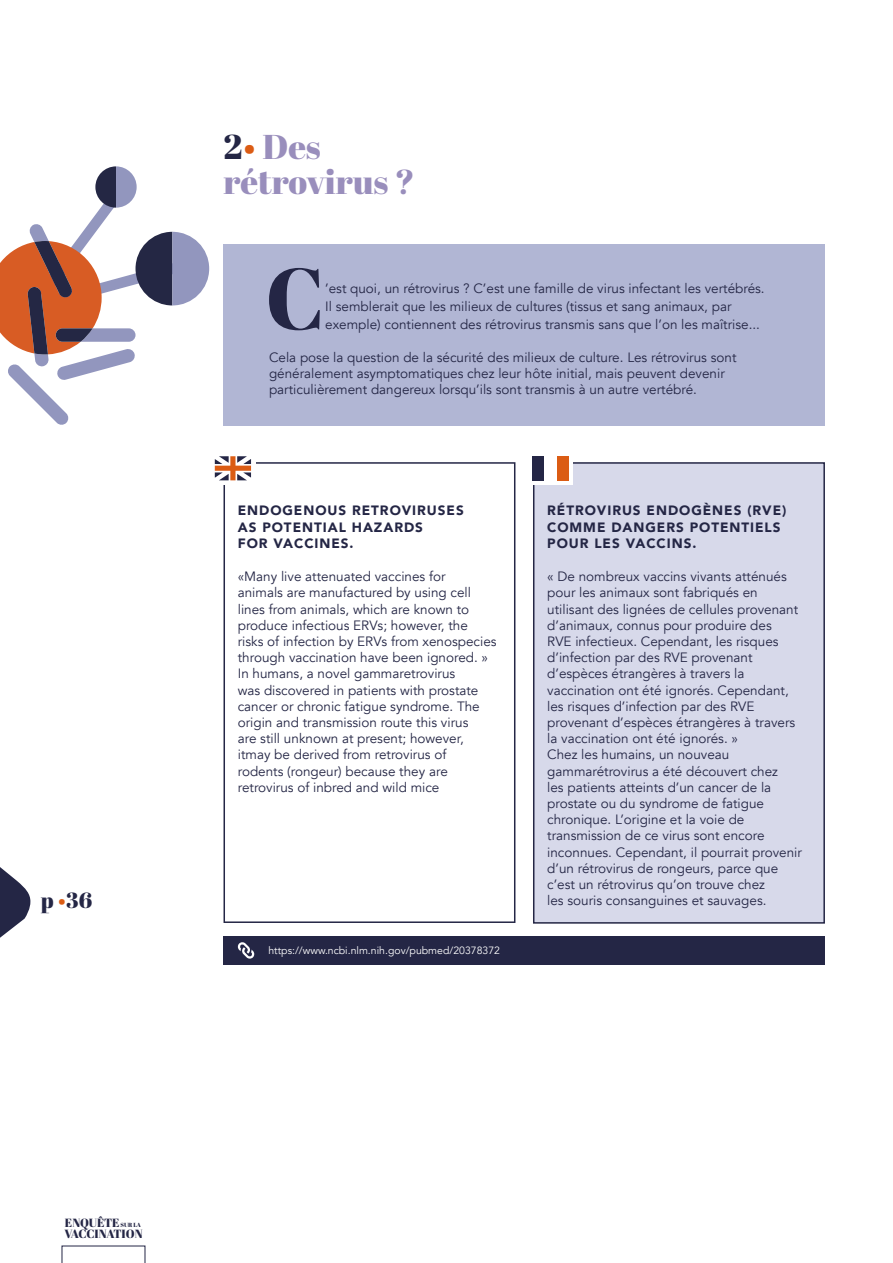
<style>
.page{position:relative;width:893px;height:1263px;background:#fff}
.page>*{position:absolute;margin:0;border:0;box-sizing:border-box;transform-origin:0 0}
.TEXTE_COURANT_LETTRI{font:86.55px "Abril Fatface";color:#242645}
.TITRE_01{font:34.5px "Abril Fatface";color:#998ebc}
.t1{font:21.9px "Abril Fatface";color:#242645}
.TEXTE_COURANT{font:13.5px/16.2px "Avenir";color:#242645}
.TEXTE_COURANT_LETTRI-2{font:13.5px/18px "Avenir";color:#242645}
.TITRE_02{font:900 13.5px/16.2px "Avenir";letter-spacing:.07em;color:#242645}
.t2{font:11.85px "Abril Fatface";letter-spacing:-.005em;color:#242645}
.HYPERLIENS{font:10.5px "Avenir";color:#fff}
.s1{color:#db5c14}
.s2{color:#242645}
.s3{font-size:6px}
</style>
<div class="page">
<svg style="left:0;top:867px;width:30px;height:71px"></svg>
<svg style="left:61px;top:1245px;width:85px;height:18px"></svg>
<div style="left:223px;top:244px;width:602px;height:181px;background:#b1b6d4"></div>
<div style="left:223px;top:936px;width:602px;height:28px;background:#242645"></div>
<svg style="left:237px;top:942px;width:18px;height:17px"></svg>
<div style="left:223px;top:462px;width:292px;height:461px;border:2px solid #242645"></div>
<div style="left:534px;top:463px;width:290px;height:460px;background:#d7d9ea"></div>
<div style="left:533px;top:462px;width:292px;height:462px;border:2px solid #242645"></div>
<div style="left:209px;top:451px;width:47px;height:34px;background:#fff"></div>
<svg style="left:215px;top:456px;width:36px;height:24px"></svg>
<div style="left:526px;top:451px;width:47px;height:34px;background:#fff"></div>
<div style="left:532px;top:456px;width:11px;height:24px;background:#242645"></div>
<div style="left:557px;top:456px;width:11px;height:24px;background:#db5c14"></div>
<svg style="left:0;top:166px;width:209px;height:259px"></svg>
<h3 class="t1" style="left:41px;top:884px;width:53px">p <span class="s1">•</span>36</h3>
<p class="TITRE_01" style="left:223px;top:122px;width:99px"><span class="s2">2</span><span class="s1">•</span> Des</p>
<p class="TITRE_01" style="left:223px;top:157px;width:193px">rétrovirus ?</p>
<p class="TEXTE_COURANT_LETTRI" style="left:265px;top:238px;width:61px">C</p>
<p class="TEXTE_COURANT_LETTRI-2" style="left:325px;top:280px;width:441px">’est quoi, un rétrovirus ? C’est une famille de virus infectant les vertébrés.<br>Il semblerait que les milieux de cultures (tissus et sang animaux, par exemple) contiennent des rétrovirus transmis sans que l’on les maîtrise...</p>
<p class="TEXTE_COURANT" style="left:269px;top:349px;width:469px">Cela pose la question de la sécurité des milieux de culture. Les rétrovirus sont généralement asymptomatiques chez leur hôte initial, mais peuvent devenir particulièrement dangereux lorsqu’ils sont transmis à un autre vertébré.</p>
<p class="TITRE_02" style="left:238px;top:502px;width:228px">ENDOGENOUS RETROVIRUSES<br>AS POTENTIAL HAZARDS<br>FOR VACCINES.</p>
<p class="TEXTE_COURANT" style="left:238px;top:569px;width:260px">«Many live attenuated vaccines for<br>animals are manufactured by using cell lines from animals, which are known to produce infectious ERVs; however, the risks of infection by ERVs from xenospecies through vaccination have been ignored. »</p>
<p class="TEXTE_COURANT" style="left:238px;top:666px;width:244px">In humans, a novel gammaretrovirus was discovered in patients with prostate cancer or chronic fatigue syndrome. The origin and transmission route this virus are still unknown at present; however, itmay be derived from retrovirus of rodents (rongeur) because they are retrovirus of inbred and wild mice</p>
<p class="HYPERLIENS" style="left:268px;top:944px;width:233px">https://www.ncbi.nlm.nih.gov/pubmed/20378372</p>
<p class="TITRE_02" style="left:547px;top:502px;width:241px">RÉTROVIRUS ENDOGÈNES (RVE)<br>COMME DANGERS POTENTIELS<br>POUR LES VACCINS.</p>
<p class="TEXTE_COURANT" style="left:547px;top:569px;width:252px">« De nombreux vaccins vivants atténués pour les animaux sont fabriqués en utilisant des lignées de cellules provenant d’animaux, connus pour produire des RVE infectieux. Cependant, les risques d’infection par des RVE provenant d’espèces étrangères à travers la vaccination ont été ignorés. Cependant, les risques d’infection par des RVE provenant d’espèces étrangères à travers la vaccination ont été ignorés. »</p>
<p class="TEXTE_COURANT" style="left:547px;top:747px;width:256px">Chez les humains, un nouveau gammarétrovirus a été découvert chez<br>les patients atteints d’un cancer de la prostate ou du syndrome de fatigue chronique. L’origine et la voie de transmission de ce virus sont encore inconnues. Cependant, il pourrait provenir d’un rétrovirus de rongeurs, parce que c’est un rétrovirus qu’on trouve chez<br>les souris consanguines et sauvages.</p>
<p class="t2" style="left:65px;top:1214px;width:78px">ENQUÊTE <span class="s3">SUR LA</span></p>
<p class="t2" style="left:65px;top:1226px;width:80px">VACCINATION</p>
</div>
